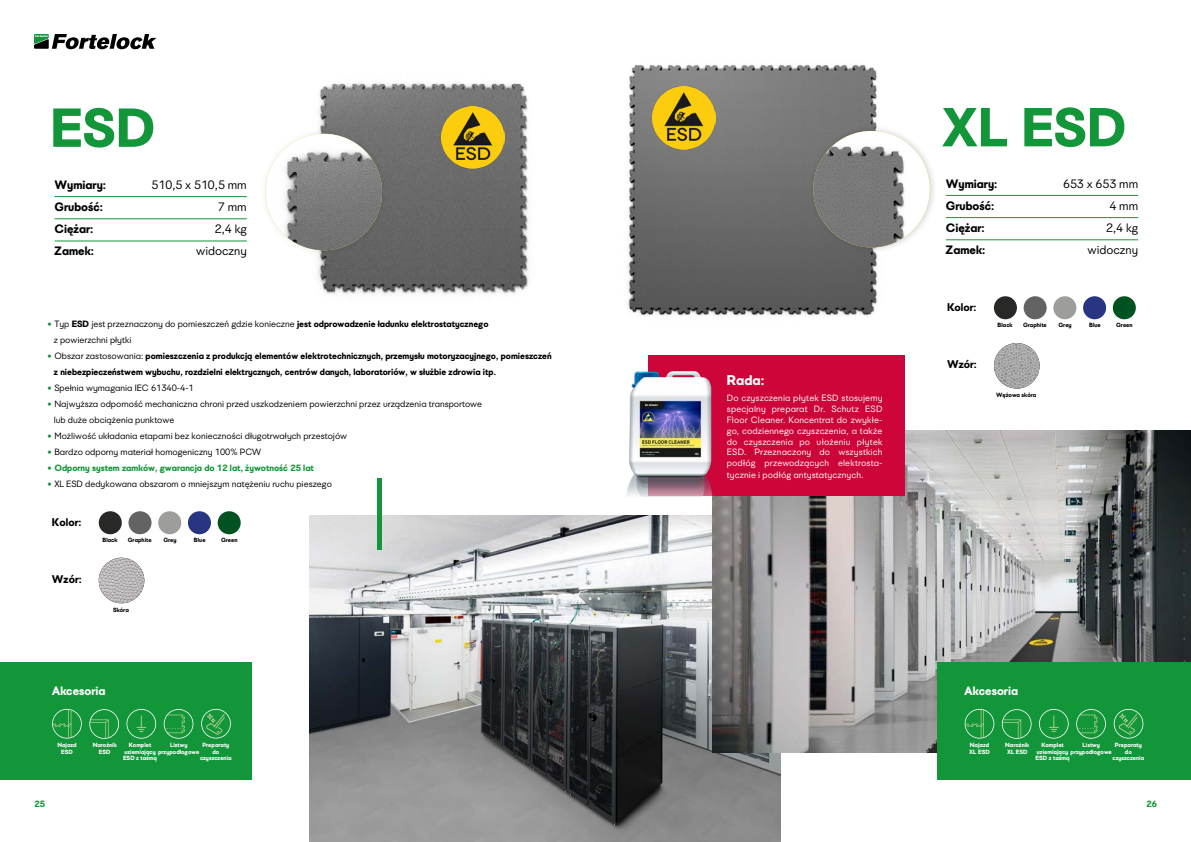
<style>
.page{position:relative;width:1191px;height:842px;background:#fff}
.page>*{position:absolute;margin:0;border:0;box-sizing:border-box;transform-origin:0 0}
.t1{font:700 54px "UEFA Supercup";color:#139639}
.t2{font:700 14px "UEFA Supercup";color:#fff}
.t3{font:700 12px "UEFA Supercup";color:#000}
.t4{font:12px "UEFA Supercup";color:#000}
.t5{font:700 12px "UEFA Supercup";color:#fff}
.t6{font:700 11px "UEFA Supercup";color:#000}
.t7{font:9px/16px "UEFA Supercup";color:#000}
.t8{font:9px/10.8px "UEFA Supercup";letter-spacing:.015em;color:#fff;text-align:justify}
.t9{font:700 9px/16px "UEFA Supercup";color:#000}
.t10{font:700 9px "UEFA Supercup";color:#139639}
.t11{font:700 6px/6.5px "UEFA Supercup";color:#fff;text-align:center}
.t12{font:700 6px "UEFA Supercup";color:#000}
.s1{font-weight:700;color:#139639}
.s2{font-weight:700}
.s3{color:#139639}
.s4{font-weight:400}
</style>
<div class="page">
<img style="left:309px;top:515px;width:471px;height:327px">
<img style="left:318px;top:82px;width:211px;height:212px">
<div style="left:259px;top:127px;width:129px;height:129px;background:#000;opacity:.09"></div>
<img style="left:265px;top:134px;width:117px;height:116px;border-radius:58px">
<img style="left:712px;top:431px;width:479px;height:321px">
<img style="left:627px;top:65px;width:250px;height:251px">
<div style="left:808px;top:124px;width:129px;height:130px;background:#000;opacity:.17"></div>
<img style="left:813px;top:131px;width:116px;height:116px;border-radius:58px">
<img style="left:652px;top:86px;width:63px;height:63px">
<img style="left:442px;top:106px;width:62px;height:63px">
<div style="left:377px;top:478px;width:5px;height:72px;background:#139639"></div>
<div style="left:648px;top:356px;width:256px;height:140px;background:#ce0538"></div>
<img style="left:626px;top:371px;width:87px;height:125px">
<div style="left:158px;top:511px;width:23px;height:23px;background:#9d9d9c;border-radius:50%"></div>
<div style="left:99px;top:511px;width:23px;height:23px;background:#282827;border-radius:50%"></div>
<div style="left:128px;top:511px;width:23px;height:23px;background:#646363;border-radius:50%"></div>
<div style="left:188px;top:511px;width:23px;height:23px;background:#283583;border-radius:50%"></div>
<div style="left:218px;top:511px;width:23px;height:23px;background:#005321;border-radius:50%"></div>
<img style="left:99px;top:558px;width:45px;height:45px;border-radius:23px">
<hr style="left:946px;top:195px;width:192px;height:1px;background:#139639">
<hr style="left:946px;top:240px;width:192px;height:1px;background:#139639">
<hr style="left:946px;top:217px;width:192px;height:1px;background:#139639">
<img style="left:994px;top:343px;width:45px;height:46px;border-radius:23px">
<div style="left:1053px;top:296px;width:23px;height:23px;background:#9d9d9c;border-radius:50%"></div>
<div style="left:994px;top:296px;width:23px;height:23px;background:#282827;border-radius:50%"></div>
<div style="left:1023px;top:296px;width:23px;height:23px;background:#646363;border-radius:50%"></div>
<div style="left:1083px;top:296px;width:23px;height:23px;background:#283583;border-radius:50%"></div>
<div style="left:1112px;top:296px;width:23px;height:23px;background:#005321;border-radius:50%"></div>
<hr style="left:55px;top:196px;width:192px;height:1px;background:#139639">
<hr style="left:55px;top:241px;width:192px;height:1px;background:#139639">
<hr style="left:55px;top:219px;width:192px;height:1px;background:#139639">
<svg style="left:34px;top:34px;width:122px;height:15px"></svg>
<div style="left:0;top:662px;width:251px;height:118px;background:#139639"></div>
<svg style="left:52px;top:709px;width:30px;height:29px"></svg>
<svg style="left:164px;top:709px;width:29px;height:30px"></svg>
<svg style="left:89px;top:709px;width:30px;height:30px"></svg>
<svg style="left:126px;top:709px;width:30px;height:30px"></svg>
<svg style="left:201px;top:709px;width:30px;height:29px"></svg>
<div style="left:937px;top:662px;width:254px;height:118px;background:#139639"></div>
<svg style="left:964px;top:709px;width:30px;height:29px"></svg>
<svg style="left:1076px;top:709px;width:29px;height:30px"></svg>
<svg style="left:1002px;top:709px;width:29px;height:30px"></svg>
<svg style="left:1039px;top:709px;width:29px;height:30px"></svg>
<svg style="left:1113px;top:709px;width:30px;height:29px"></svg>
<h1 class="t1" style="left:50px;top:93px;width:107px">ESD</h1>
<h3 class="t3" style="left:55px;top:177px;width:53px">Wymiary:</h3>
<h3 class="t4" style="left:152px;top:178px;width:97px">510,5 x 510,5 mm</h3>
<h3 class="t3" style="left:55px;top:199px;width:50px">Grubość:</h3>
<h3 class="t4" style="left:218px;top:200px;width:30px">7 mm</h3>
<h3 class="t3" style="left:55px;top:221px;width:40px">Ciężar:</h3>
<h3 class="t4" style="left:215px;top:222px;width:33px">2,4 kg</h3>
<h3 class="t3" style="left:55px;top:243px;width:41px">Zamek:</h3>
<h3 class="t4" style="left:196px;top:244px;width:52px">widoczny</h3>
<p class="t7" style="left:54px;top:316px;width:436px;text-indent:-6px"><span class="s1">•</span> Typ <span class="s2">ESD</span> jest przeznaczony do pomieszczeń gdzie konieczne <span class="s2">jest odprowadzenie ładunku elektrostatycznego </span>z powierzchni płytki</p>
<p class="t9" style="left:54px;top:348px;width:499px;text-indent:-7px"><span class="s3">•</span> <span class="s4">Obszar zastosowania:</span> pomieszczenia z produkcją elementów elektrotechnicznych, przemysłu motoryzacyjnego, pomieszczeń z niebezpieczeństwem wybuchu, rozdzielni elektrycznych, centrów danych, laboratoriów, w służbie zdrowia itp.</p>
<p class="t7" style="left:47px;top:380px;width:148px"><span class="s1">•</span> Spełnia wymagania IEC 61340-4-1</p>
<p class="t7" style="left:54px;top:396px;width:430px;text-indent:-6px"><span class="s1">•</span> Najwyższa odporność mechaniczna chroni przed uszkodzeniem powierzchni przez urządzenia transportowe lub duże obciążenia punktowe</p>
<p class="t7" style="left:47px;top:428px;width:301px"><span class="s1">•</span> Możliwość układania etapami bez konieczności długotrwałych przestojów</p>
<p class="t7" style="left:47px;top:444px;width:215px"><span class="s1">•</span> Bardzo odporny materiał homogeniczny 100% PCW</p>
<p class="t10" style="left:47px;top:462px;width:268px">• Odporny system zamków, gwarancja do 12 lat, żywotność 25 lat</p>
<p class="t7" style="left:47px;top:476px;width:286px"><span class="s1">•</span> XL ESD dedykowana obszarom o mniejszym natężeniu ruchu pieszego</p>
<p class="t6" style="left:52px;top:515px;width:31px">Kolor:</p>
<p class="t6" style="left:52px;top:572px;width:31px">Wzór:</p>
<p class="t12" style="left:102px;top:536px;width:17px">Black</p>
<p class="t12" style="left:128px;top:536px;width:25px">Graphite</p>
<p class="t12" style="left:163px;top:536px;width:15px">Grey</p>
<p class="t12" style="left:194px;top:536px;width:13px">Blue</p>
<p class="t12" style="left:221px;top:536px;width:18px">Green</p>
<p class="t12" style="left:113px;top:606px;width:17px">Skóra</p>
<h3 class="t5" style="left:52px;top:683px;width:55px">Akcesoria</h3>
<p class="t11" style="left:93px;top:742px;width:26px">Narożnik<br>ESD</p>
<p class="t11" style="left:200px;top:742px;width:33px">Preparaty do czyszczenia</p>
<p class="t11" style="left:123px;top:739px;width:35px;line-height:13px">Komplet<br>ESD z taśmą</p>
<p class="t11" style="left:57px;top:742px;width:21px">Najazd<br>ESD</p>
<p class="t11" style="left:124px;top:742px;width:76px;text-align:left;text-indent:46px">Listwy uziemiający przypodłogowe</p>
<h2 class="t2" style="left:727px;top:371px;width:39px">Rada:</h2>
<p class="t8" style="left:727px;top:393px;width:157px">Do czyszczenia płytek ESD stosujemy specjalny preparat Dr. Schutz ESD Floor Cleaner. Koncentrat do zwykłe&shy;go, codziennego czyszczenia, a także do czyszczenia po ułożeniu płytek ESD. Przeznaczony do wszystkich podłóg przewodzących elektrosta-</p>
<p class="t8" style="left:727px;top:470px;width:138px">tycznie i podłóg antystatycznych.</p>
<h1 class="t1" style="left:941px;top:93px;width:187px">XL ESD</h1>
<h3 class="t3" style="left:946px;top:176px;width:53px">Wymiary:</h3>
<h3 class="t4" style="left:1063px;top:177px;width:77px">653 x 653 mm</h3>
<h3 class="t3" style="left:946px;top:198px;width:50px">Grubość:</h3>
<h3 class="t4" style="left:1109px;top:199px;width:30px">4 mm</h3>
<h3 class="t3" style="left:946px;top:220px;width:40px">Ciężar:</h3>
<h3 class="t4" style="left:1106px;top:221px;width:33px">2,4 kg</h3>
<h3 class="t3" style="left:946px;top:242px;width:41px">Zamek:</h3>
<h3 class="t4" style="left:1087px;top:243px;width:52px">widoczny</h3>
<p class="t6" style="left:947px;top:300px;width:31px">Kolor:</p>
<p class="t6" style="left:947px;top:357px;width:31px">Wzór:</p>
<p class="t12" style="left:997px;top:321px;width:17px">Black</p>
<p class="t12" style="left:1023px;top:321px;width:25px">Graphite</p>
<p class="t12" style="left:1058px;top:321px;width:15px">Grey</p>
<p class="t12" style="left:1089px;top:321px;width:13px">Blue</p>
<p class="t12" style="left:1116px;top:321px;width:18px">Green</p>
<p class="t12" style="left:996px;top:391px;width:42px">Wężowa skóra</p>
<h3 class="t5" style="left:964px;top:683px;width:55px">Akcesoria</h3>
<p class="t11" style="left:1005px;top:742px;width:26px;text-align:left">Narożnik<br>XL ESD</p>
<p class="t11" style="left:1112px;top:742px;width:33px">Preparaty do czyszczenia</p>
<p class="t11" style="left:1035px;top:739px;width:35px;line-height:13px">Komplet<br>ESD z taśmą</p>
<p class="t11" style="left:969px;top:742px;width:22px;text-align:left">Najazd<br>XL ESD</p>
<p class="t11" style="left:1037px;top:742px;width:76px;text-align:left;text-indent:46px">Listwy uziemiający przypodłogowe</p>
<p class="t10" style="left:34px;top:798px;width:12px">25</p>
<p class="t10" style="left:1146px;top:798px;width:12px">26</p>
</div>
